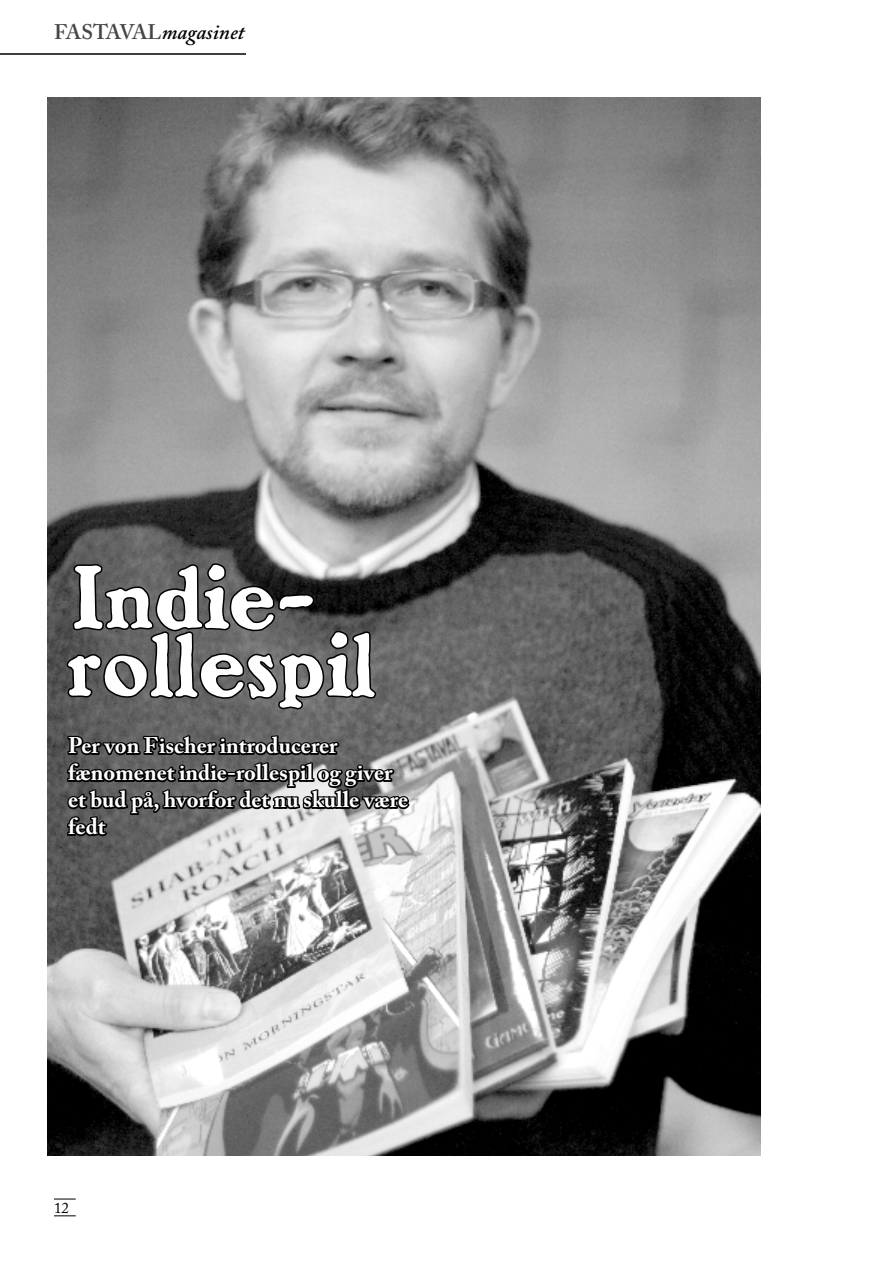
<style>
.page{position:relative;width:893px;height:1263px;background:#fff}
.page>*{position:absolute;margin:0;border:0;box-sizing:border-box;transform-origin:0 0}
.t1{font:75px/67.5px "Bostonia";color:#fff}
.t2{font:700 22.5px/27px "Adobe Caslon Pro";color:#fff}
.t3{font:italic 600 21px "Adobe Caslon Pro";color:#000}
.t4{font:15px "Adobe Caslon Pro";color:#000}
.s1{font-style:normal;color:#464646}
</style>
<div class="page">
<img style="left:48px;top:97px;width:712px;height:1058px">
<svg style="left:54px;top:1199px;width:22px;height:1px"></svg>
<svg style="left:54px;top:1215px;width:22px;height:1px"></svg>
<hr style="left:0;top:53px;width:246px;height:2px;background:#000">
<svg style="left:65px;top:435px;width:345px;height:437px;background:#6d6d6d"></svg>
<p class="t3" style="left:54px;top:20px;width:192px"><span class="s1">FASTAVAL</span>magasinet</p>
<h1 class="t1" style="left:66px;top:561px;width:311px">Indie&shy;rollespil</h1>
<p class="t2" style="left:68px;top:732px;width:342px">Per von Fischer introducerer fænomenet indie-rollespil og giver et bud på, hvorfor det nu skulle være fedt</p>
<p class="t4" style="left:54px;top:1198px;width:16px">12</p>
</div>
